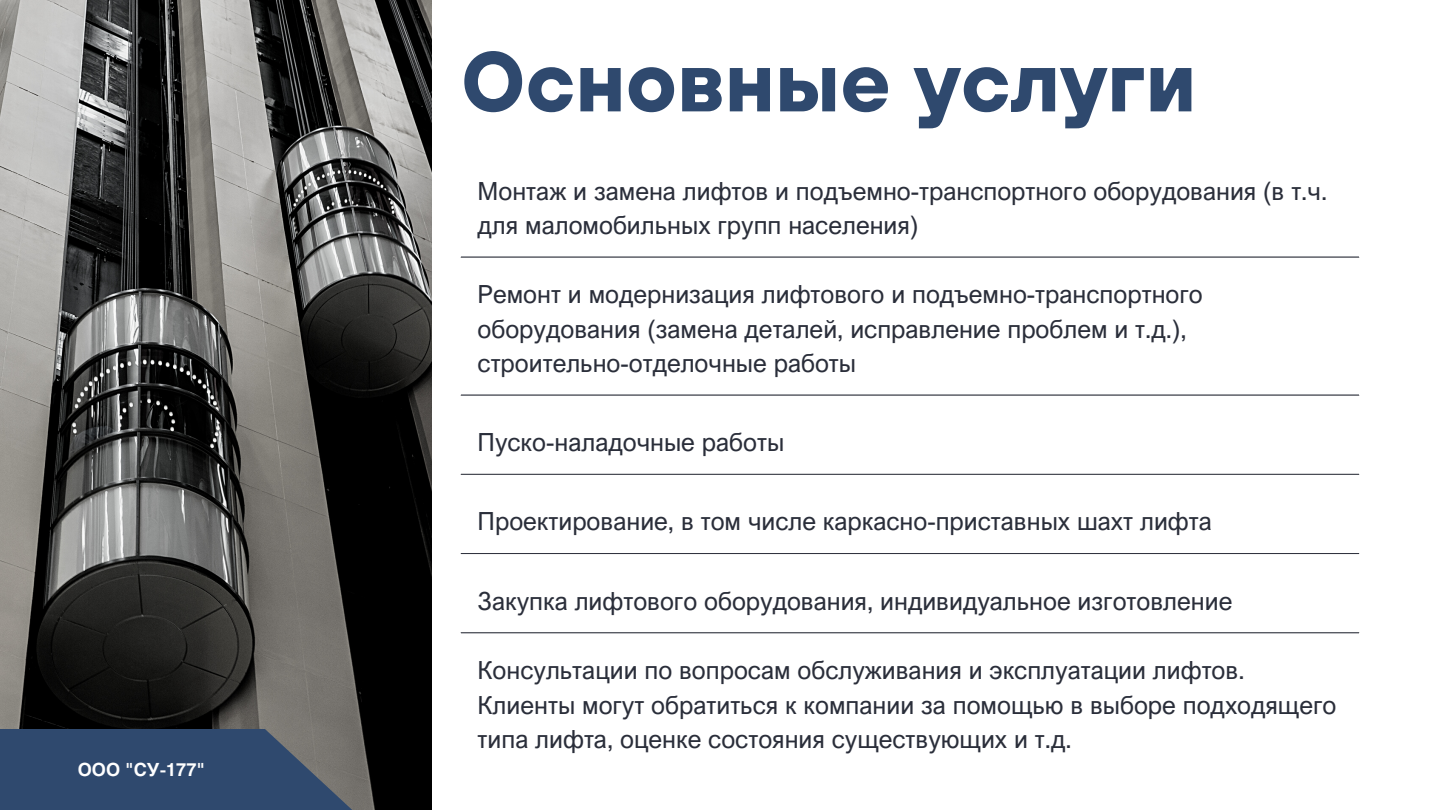
<style>
.page{position:relative;width:1440px;height:810px;background:#fff}
.page>*{position:absolute;margin:0;border:0;box-sizing:border-box;transform-origin:0 0}
.t1{font:700 85px "TT Hoves";color:#2f496e}
.t2{font:25px/34.5px "Arial Nova";color:#2a2e3a}
.t3{font:700 18px "Helios";color:#fff}
</style>
<div class="page">
<hr style="left:461px;top:257px;width:898px;height:1px;background:#2a2e3a">
<hr style="left:461px;top:395px;width:898px;height:1px;background:#2a2e3a">
<hr style="left:461px;top:474px;width:898px;height:1px;background:#2a2e3a">
<hr style="left:461px;top:553px;width:898px;height:1px;background:#2a2e3a">
<hr style="left:461px;top:632px;width:898px;height:1px;background:#2a2e3a">
<img style="left:0;top:0;width:432px;height:810px">
<svg style="left:0;top:729px;width:353px;height:81px;background:#384e6e"></svg>
<p class="t3" style="left:78px;top:758px;width:129px">ООО "СУ-177"</p>
<p class="t1" style="left:461px;top:26px;width:737px">Основные услуги</p>
<p class="t2" style="left:478px;top:173px;width:851px">Монтаж и замена лифтов и подъемно-транспортного оборудования (в т.ч. для маломобильных групп населения)</p>
<p class="t2" style="left:478px;top:277px;width:727px">Ремонт и модернизация лифтового и подъемно-транспортного оборудования (замена деталей, исправление проблем и т.д.), строительно-отделочные работы</p>
<p class="t2" style="left:478px;top:424px;width:308px">Пуско-наладочные работы</p>
<p class="t2" style="left:478px;top:504px;width:736px">Проектирование, в том числе каркасно-приставных шахт лифта</p>
<p class="t2" style="left:478px;top:583px;width:756px">Закупка лифтового оборудования, индивидуальное изготовление</p>
<p class="t2" style="left:478px;top:653px;width:860px">Консультации по вопросам обслуживания и эксплуатации лифтов.<br>Клиенты могут обратиться к компании за помощью в выборе подходящего типа лифта, оценке состояния существующих и т.д.</p>
</div>
